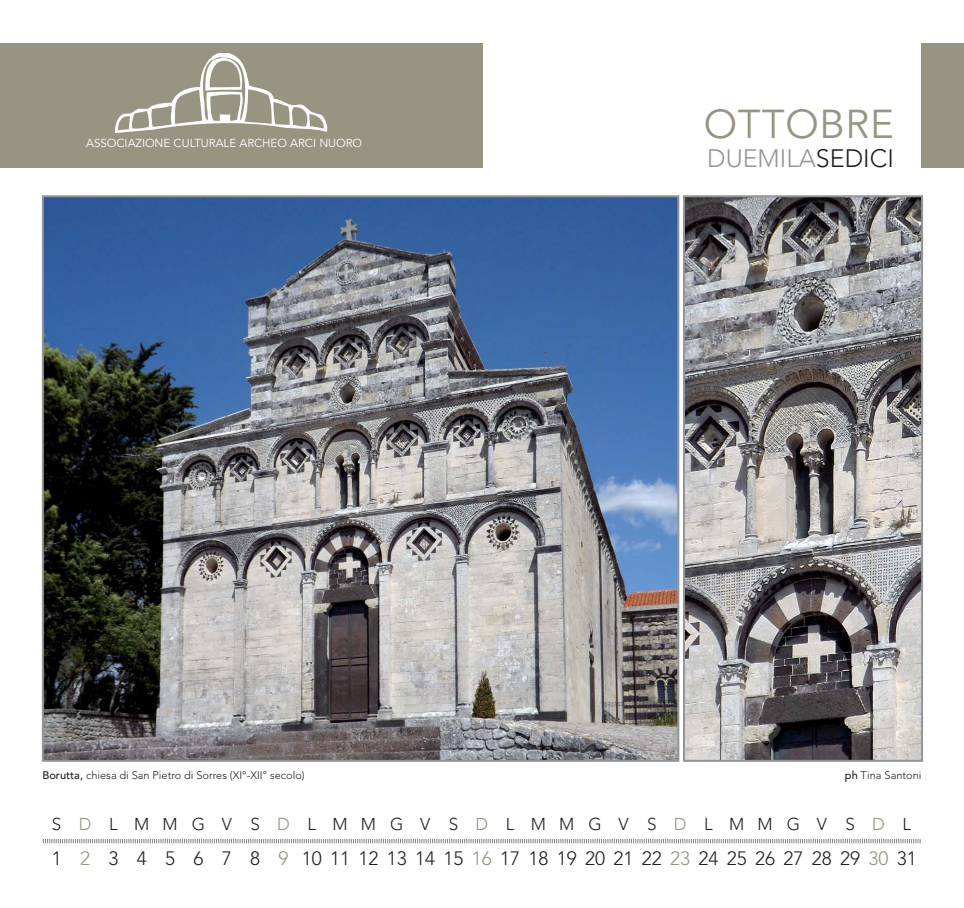
<style>
.page{position:relative;width:964px;height:908px;background:#fff}
.page>*{position:absolute;margin:0;border:0;box-sizing:border-box;transform-origin:0 0}
.t1{font:40px "Avenir";letter-spacing:.02em;color:#979482}
.t2{font:300 25px "Avenir";color:#939598}
.t3{font:300 19.2px "Avenir";color:#231f20}
.t4{font:300 17.1px "Avenir";letter-spacing:.97em;color:#231f20}
.t5{font:11.5px "Avenir";color:#fff}
.t6{font:300 11px "Avenir";color:#231f20}
.s1{color:#231f20}
.s2{font-weight:500}
.s3{color:#979482}
</style>
<div class="page">
<img style="left:45px;top:198px;width:631px;height:560px">
<svg style="left:43px;top:839px;width:878px;height:3px"></svg>
<div style="left:0;top:43px;width:482px;height:124px;background:#979482"></div>
<div style="left:921px;top:43px;width:43px;height:124px;background:#979482"></div>
<img style="left:115px;top:53px;width:212px;height:80px">
<img style="left:686px;top:198px;width:234px;height:560px">
<div style="left:683px;top:195px;width:240px;height:566px;border:2px solid #939598"></div>
<p class="t5" style="left:86px;top:138px;width:277px">ASSOCIAZIONE CULTURALE ARCHEO ARCI NUORO</p>
<h1 class="t1" style="left:704px;top:108px;width:192px">OTTOBRE</h1>
<h2 class="t2" style="left:707px;top:148px;width:188px">DUEMILA<span class="s1">SEDICI</span></h2>
<p class="t6" style="left:43px;top:770px;width:264px"><span class="s2">Borutta,</span> chiesa di San Pietro di Sorres (XI°-XII° secolo)</p>
<p class="t6" style="left:845px;top:770px;width:78px"><span class="s2">ph</span> Tina Santoni</p>
<h3 class="t4" style="left:52px;top:816px;width:861px">S<span class="s3">D</span>LMMGV S<span class="s3">D</span>LMMGV S<span class="s3">D</span>LMMGV S<span class="s3">D</span>LMMGV S<span class="s3">D</span>L</h3>
<h3 class="t3" style="left:52px;top:850px;width:867px">1 <span class="s3">2</span> 3 4 5 6 7 8 <span class="s3">9</span> 101112131415<span class="s3">16</span>171819202122<span class="s3">23</span>242526272829<span class="s3">30</span>31</h3>
</div>
